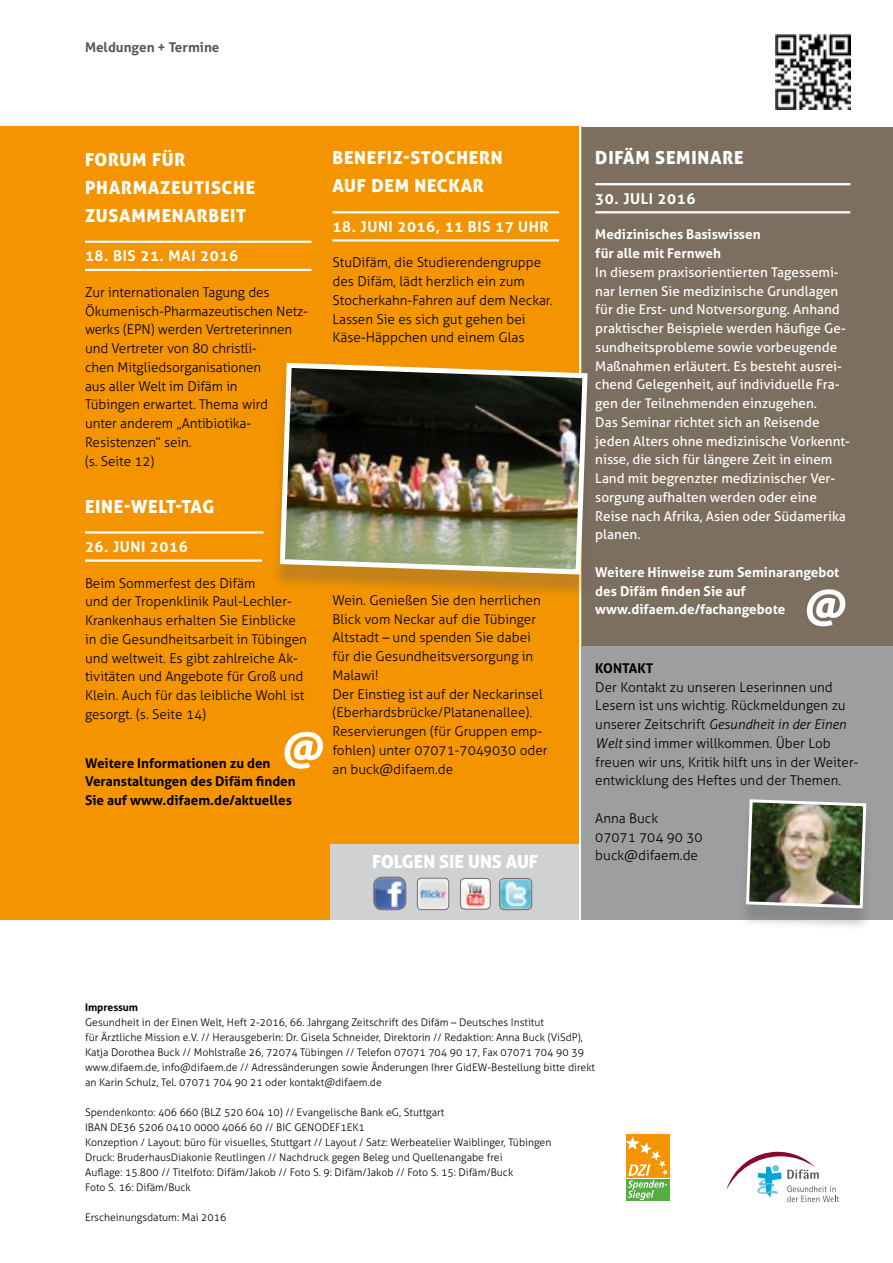
<style>
.page{position:relative;width:893px;height:1263px;background:#fff}
.page>*{position:absolute;margin:0;border:0;box-sizing:border-box;transform-origin:0 0}
.t1{font:18px/28px "Aller Display";letter-spacing:.04em;color:#fff}
.t2{font:18px "Aller Display";color:#fff}
.t3{font:700 15px "Aller";letter-spacing:.04em;color:#fff}
.t4{font:300 13.5px/18.8px "Aller";color:#000}
.t5{font:13.5px/18.8px "Aller";color:#fff}
.t6{font:700 13.5px/18.8px "Aller";color:#fff}
.t7{font:700 13.5px/18.8px "Aller";color:#000}
.t8{font:700 13.5px "Aller";color:#58585a}
.t9{font:300 10.5px/15px "Aller";color:#000}
.t10{font:700 10.5px "Aller";color:#000}
.s1{font-style:italic}
</style>
<div class="page">
<img style="left:775px;top:35px;width:75px;height:74px">
<svg style="left:726px;top:1152px;width:113px;height:50px"></svg>
<div style="left:581px;top:128px;width:312px;height:519px;background:#7d6f5f"></div>
<div style="left:0;top:126px;width:581px;height:793px;background:#f39400"></div>
<hr style="left:85px;top:241px;width:227px;height:2px;background:#fff">
<hr style="left:85px;top:269px;width:227px;height:2px;background:#fff">
<hr style="left:85px;top:531px;width:179px;height:3px;background:#fff">
<hr style="left:85px;top:559px;width:177px;height:3px;background:#fff">
<hr style="left:333px;top:211px;width:226px;height:2px;background:#fff">
<hr style="left:333px;top:239px;width:226px;height:3px;background:#fff">
<svg style="left:284px;top:732px;width:39px;height:37px"></svg>
<svg style="left:807px;top:589px;width:38px;height:37px"></svg>
<div style="left:626px;top:1134px;width:44px;height:44px;background:#f39400"></div>
<div style="left:626px;top:1179px;width:44px;height:22px;background:#55ac42"></div>
<svg style="left:626px;top:1136px;width:42px;height:64px"></svg>
<hr style="left:595px;top:183px;width:255px;height:2px;background:#fff">
<hr style="left:595px;top:211px;width:255px;height:2px;background:#fff">
<div style="left:580px;top:646px;width:313px;height:273px;background:#9c9e9f"></div>
<div style="left:738px;top:806px;width:136px;height:125px;background:#58585a;opacity:.3"></div>
<img style="left:744px;top:799px;width:124px;height:111px">
<div style="left:330px;top:844px;width:251px;height:75px;background:#d0d1d2"></div>
<img style="left:460px;top:878px;width:30px;height:31px">
<div style="left:460px;top:878px;width:30px;height:31px;border:1px solid #7d6f5f;border-radius:4px"></div>
<img style="left:501px;top:878px;width:31px;height:32px">
<div style="left:499px;top:878px;width:33px;height:32px;border:1px solid #7d6f5f;border-radius:5px"></div>
<img style="left:374px;top:877px;width:32px;height:32px">
<div style="left:374px;top:877px;width:32px;height:33px;border:1px solid #7d6f5f;border-radius:9px"></div>
<img style="left:417px;top:878px;width:32px;height:32px">
<div style="left:417px;top:878px;width:32px;height:32px;border:1px solid #7d6f5f;border-radius:4px"></div>
<hr style="left:579px;top:124px;width:2px;height:838px;background:#fff">
<div style="left:272px;top:370px;width:324px;height:227px;background:#58585a;opacity:.3"></div>
<img style="left:277px;top:360px;width:313px;height:217px">
<p class="t8" style="left:85px;top:39px;width:136px">Meldungen + Termine</p>
<h1 class="t1" style="left:85px;top:145px;width:172px">FORUM FÜR<br>PHARMAZEUTISCHE<br>ZUSAMMENARBEIT</h1>
<p class="t3" style="left:85px;top:247px;width:154px">18. BIS 21. MAI 2016</p>
<p class="t4" style="left:85px;top:283px;width:225px">Zur internationalen Tagung des<br>Ökumenisch-Pharmazeutischen Netz&shy;werks (EPN) werden Vertreterinnen und Vertreter von 80 christli-<br>chen Mitgliedsorganisationen<br>aus aller Welt im Difäm in<br>Tübingen erwartet. Thema wird<br>unter anderem „Antibiotika-<br>Resistenzen“ sein.<br>(s. Seite 12)</p>
<h1 class="t1" style="left:85px;top:492px;width:131px">EINE-WELT-TAG</h1>
<p class="t3" style="left:85px;top:537px;width:104px">26. JUNI 2016</p>
<p class="t4" style="left:85px;top:573px;width:223px">Beim Sommerfest des Difäm<br>und der Tropenklinik Paul-Lechler-Krankenhaus erhalten Sie Einblicke in die Gesundheitsarbeit in Tübingen und weltweit. Es gibt zahlreiche Ak&shy;tivitäten und Angebote für Groß und Klein. Auch für das leibliche Wohl ist gesorgt. (s. Seite 14)</p>
<p class="t7" style="left:85px;top:753px;width:212px">Weitere Informationen zu den<br>Veranstaltungen des Difäm finden<br>Sie auf www.difaem.de/aktuelles</p>
<h1 class="t1" style="left:333px;top:144px;width:172px">BENEFIZ-STOCHERN<br>AUF DEM NECKAR</h1>
<p class="t3" style="left:333px;top:217px;width:218px">18. JUNI 2016, 11 BIS 17 UHR</p>
<p class="t4" style="left:333px;top:253px;width:221px">StuDifäm, die Studierendengruppe des Difäm, lädt herzlich ein zum<br>Stocherkahn-Fahren auf dem Neckar.<br>Lassen Sie es sich gut gehen bei<br>Käse-Häppchen und einem Glas</p>
<p class="t4" style="left:333px;top:591px;width:216px">Wein. Genießen Sie den herrlichen<br>Blick vom Neckar auf die Tübinger<br>Altstadt – und spenden Sie dabei für die Gesundheitsversorgung in<br>Malawi!<br>Der Einstieg ist auf der Neckarinsel (Eberhardsbrücke/Platanenallee).<br>Reservierungen (für Gruppen emp&shy;fohlen) unter 07071-7049030 oder an buck@difaem.de</p>
<h1 class="t2" style="left:372px;top:850px;width:167px">FOLGEN SIE UNS AUF</h1>
<h1 class="t1" style="left:595px;top:144px;width:150px">DIFÄM SEMINARE</h1>
<p class="t3" style="left:595px;top:189px;width:102px">30. JULI 2016</p>
<p class="t6" style="left:595px;top:225px;width:167px">Medizinisches Basiswissen für alle mit Fernweh</p>
<p class="t5" style="left:595px;top:263px;width:256px">In diesem praxisorientierten Tagessemi&shy;nar lernen Sie medizinische Grundlagen für die Erst- und Notversorgung. Anhand praktischer Beispiele werden häufige Ge&shy;sundheitsprobleme sowie vorbeugende Maßnahmen erläutert. Es besteht ausrei&shy;chend Gelegenheit, auf individuelle Fra&shy;gen der Teilnehmenden einzugehen.<br>Das Seminar richtet sich an Reisende jeden Alters ohne medizinische Vorkennt&shy;nisse, die sich für längere Zeit in einem Land mit begrenzter medizinischer Ver&shy;sorgung aufhalten werden oder eine Reise nach Afrika, Asien oder Südamerika planen.</p>
<p class="t6" style="left:595px;top:563px;width:246px">Weitere Hinweise zum Seminarangebot des Difäm finden Sie auf www.difaem.de/fachangebote</p>
<p class="t7" style="left:595px;top:658px;width:60px">KONTAKT</p>
<p class="t4" style="left:595px;top:677px;width:265px">Der Kontakt zu unseren Leserinnen und Lesern ist uns wichtig. Rückmeldungen zu unserer Zeitschrift <span class="s1">Gesundheit in der Einen Welt</span> sind immer willkommen. Über Lob freuen wir uns, Kritik hilft uns in der Weiter&shy;entwicklung des Heftes und der Themen.</p>
<p class="t4" style="left:595px;top:809px;width:109px">Anna Buck<br>07071 704 90 30 buck@difaem.de</p>
<p class="t10" style="left:85px;top:1001px;width:55px">Impressum</p>
<p class="t9" style="left:85px;top:1015px;width:512px">Gesundheit in der Einen Welt, Heft 2-2016, 66. Jahrgang Zeitschrift des Difäm – Deutsches Institut<br>für Ärztliche Mission e.V. // Herausgeberin: Dr. Gisela Schneider, Direktorin // Redaktion: Anna Buck (ViSdP), Katja Dorothea Buck // Mohlstraße 26, 72074 Tübingen // Telefon 07071 704 90 17, Fax 07071 704 90 39 www.difaem.de, info@difaem.de // Adressänderungen sowie Änderungen Ihrer GidEW-Bestellung bitte direkt an Karin Schulz, Tel. 07071 704 90 21 oder kontakt@difaem.de</p>
<p class="t9" style="left:85px;top:1105px;width:468px">Spendenkonto: 406 660 (BLZ 520 604 10) // Evangelische Bank eG, Stuttgart<br>IBAN DE36 5206 0410 0000 4066 60 // BIC GENODEF1EK1<br>Konzeption / Layout: büro für visuelles, Stuttgart // Layout / Satz: Werbeatelier Waiblinger, Tübingen Druck: BruderhausDiakonie Reutlingen // Nachdruck gegen Beleg und Quellenangabe frei<br>Auflage: 15.800 // Titelfoto: Difäm/Jakob // Foto S. 9: Difäm/Jakob // Foto S. 15: Difäm/Buck<br>Foto S. 16: Difäm/Buck</p>
<p class="t9" style="left:85px;top:1210px;width:143px">Erscheinungsdatum: Mai 2016</p>
</div>
